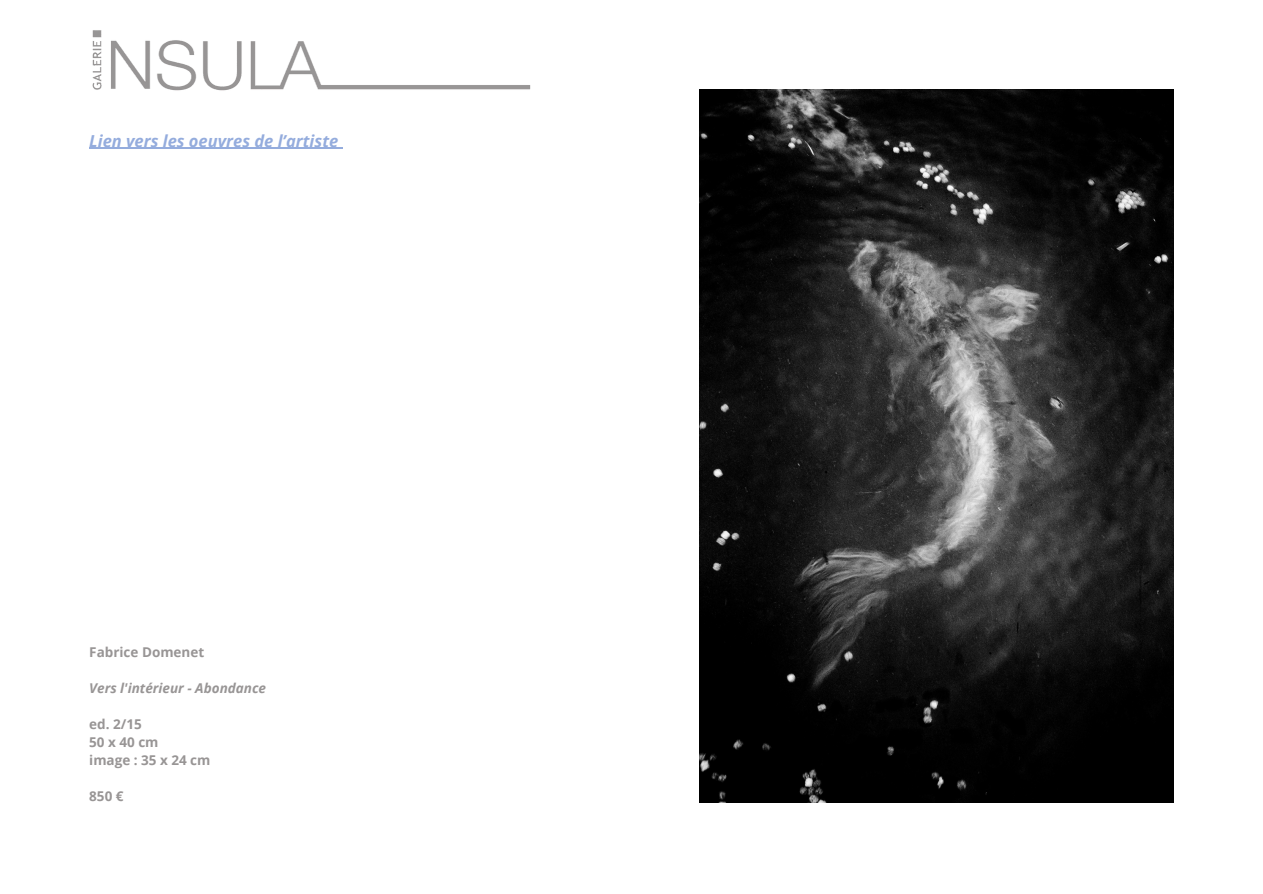
<style>
.page{position:relative;width:1263px;height:894px;background:#fff}
.page>*{position:absolute;margin:0;border:0;box-sizing:border-box;transform-origin:0 0}
.t1{font:italic 700 16.5px "Open Sans";color:#94acdd}
.t2{font:700 13.5px "Open Sans";color:#989595}
.t3{font:italic 700 13.5px "Open Sans";color:#989595}
</style>
<div class="page">
<img style="left:699px;top:89px;width:475px;height:712px">
<img style="left:92px;top:30px;width:439px;height:61px">
<hr style="left:89px;top:148px;width:249px;height:1px;background:#94acdd">
<p class="t1" style="left:89px;top:129px;width:250px">Lien vers les oeuvres de l’artiste</p>
<p class="t2" style="left:89px;top:642px;width:116px">Fabrice Domenet</p>
<p class="t3" style="left:89px;top:678px;width:178px">Vers l'intérieur - Abondance</p>
<p class="t2" style="left:89px;top:714px;width:54px">ed. 2/15</p>
<p class="t2" style="left:89px;top:732px;width:71px">50 x 40 cm</p>
<p class="t2" style="left:89px;top:750px;width:123px">image : 35 x 24 cm</p>
<p class="t2" style="left:89px;top:786px;width:36px">850 €</p>
</div>
